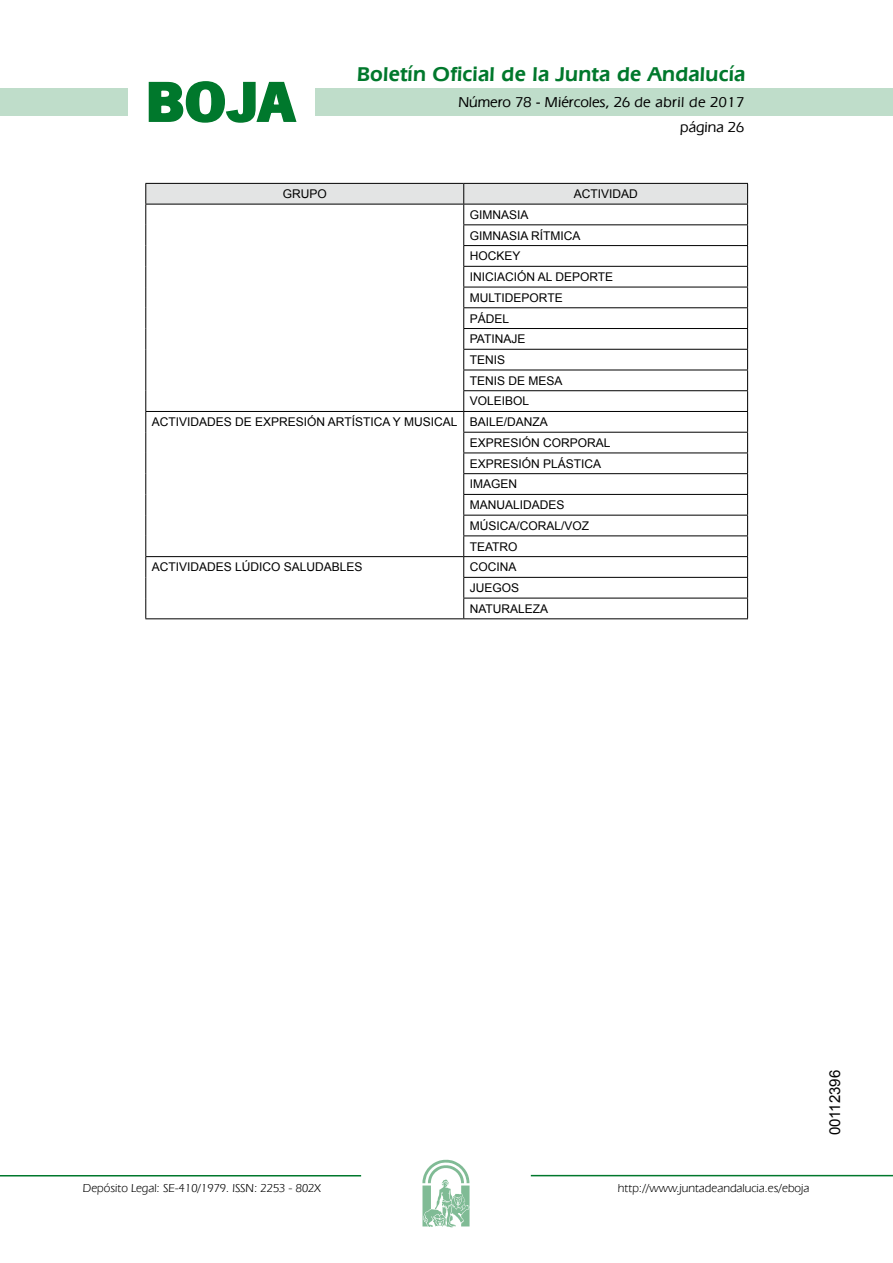
<style>
.page{position:relative;width:893px;height:1263px;background:#fff}
.page>*{position:absolute;margin:0;border:0;box-sizing:border-box;transform-origin:0 0}
.t1{font:700 57.75px "News Got T";color:#00782c;scale:1.14 1}
.t2{font:600 21px "Eras IT Cby BT";letter-spacing:.01em;color:#00782c}
.t3{font:500 15px/24.5px "Eras IT Cby BT";color:#000;text-align:right}
.t4{font:15px "Arial";color:#000}
.t5{font:12px/20.7px "Arial";color:#000}
.t6{font:12px "Eras IT Cby BT";color:#000}
</style>
<div class="page">
<div style="left:315px;top:88px;width:577px;height:28px;background:#bfddca"></div>
<div style="left:0;top:88px;width:128px;height:28px;background:#bfddca"></div>
<hr style="left:0;top:1175px;width:361px;height:2px;background:#00782c">
<svg style="left:422px;top:1159px;width:47px;height:68px"></svg>
<hr style="left:531px;top:1175px;width:361px;height:1px;background:#00782c">
<svg style="left:148px;top:81px;width:149px;height:42px"></svg>
<hr style="left:145px;top:618px;width:319px;height:1px;background:#000">
<hr style="left:464px;top:618px;width:284px;height:1px;background:#000">
<svg style="left:145px;top:183px;width:603px;height:435px"></svg>
<hr style="left:145px;top:411px;width:319px;height:1px;background:#000">
<hr style="left:145px;top:204px;width:319px;height:1px;background:#000">
<h1 class="t1" style="left:145px;top:68px;width:133px">BOJA</h1>
<h2 class="t2" style="left:357px;top:62px;width:390px">Boletín Oficial de la Junta de Andalucía</h2>
<p class="t3" style="left:458px;top:90px;width:287px">Número 78 - Miércoles, 26 de abril de 2017 página 26</p>
<p class="t5" style="left:283px;top:184px;width:46px">GRUPO</p>
<p class="t5" style="left:573px;top:184px;width:66px">ACTIVIDAD</p>
<p class="t5" style="left:470px;top:204px;width:60px">GIMNASIA</p>
<p class="t5" style="left:470px;top:225px;width:112px">GIMNASIA RÍTMICA</p>
<p class="t5" style="left:470px;top:246px;width:52px">HOCKEY</p>
<p class="t5" style="left:470px;top:267px;width:145px">INICIACIÓN AL DEPORTE</p>
<p class="t5" style="left:470px;top:287px;width:94px">MULTIDEPORTE</p>
<p class="t5" style="left:470px;top:308px;width:41px">PÁDEL</p>
<p class="t5" style="left:470px;top:329px;width:57px">PATINAJE</p>
<p class="t5" style="left:470px;top:350px;width:37px">TENIS</p>
<p class="t5" style="left:470px;top:370px;width:94px">TENIS DE MESA</p>
<p class="t5" style="left:470px;top:391px;width:61px">VOLEIBOL</p>
<p class="t5" style="left:152px;top:412px;width:397px">ACTIVIDADES DE EXPRESIÓN ARTÍSTICA Y MUSICAL BAILE/DANZA</p>
<p class="t5" style="left:470px;top:433px;width:142px">EXPRESIÓN CORPORAL</p>
<p class="t5" style="left:470px;top:453px;width:133px">EXPRESIÓN PLÁSTICA</p>
<p class="t5" style="left:470px;top:474px;width:49px">IMAGEN</p>
<p class="t5" style="left:470px;top:495px;width:96px">MANUALIDADES</p>
<p class="t5" style="left:470px;top:515px;width:121px">MÚSICA/CORAL/VOZ</p>
<p class="t5" style="left:470px;top:536px;width:49px">TEATRO</p>
<p class="t5" style="left:152px;top:557px;width:212px">ACTIVIDADES LÚDICO SALUDABLES</p>
<p class="t5" style="left:470px;top:557px;width:80px">COCINA<br>JUEGOS<br>NATURALEZA</p>
<p class="t6" style="left:83px;top:1181px;width:239px">Depósito Legal: SE-410/1979. ISSN: 2253 - 802X</p>
<p class="t6" style="left:618px;top:1181px;width:193px">http://www.juntadeandalucia.es/eboja</p>
<p class="t4" style="left:825px;top:1135px;width:67px;rotate:-90deg">00112396</p>
</div>
